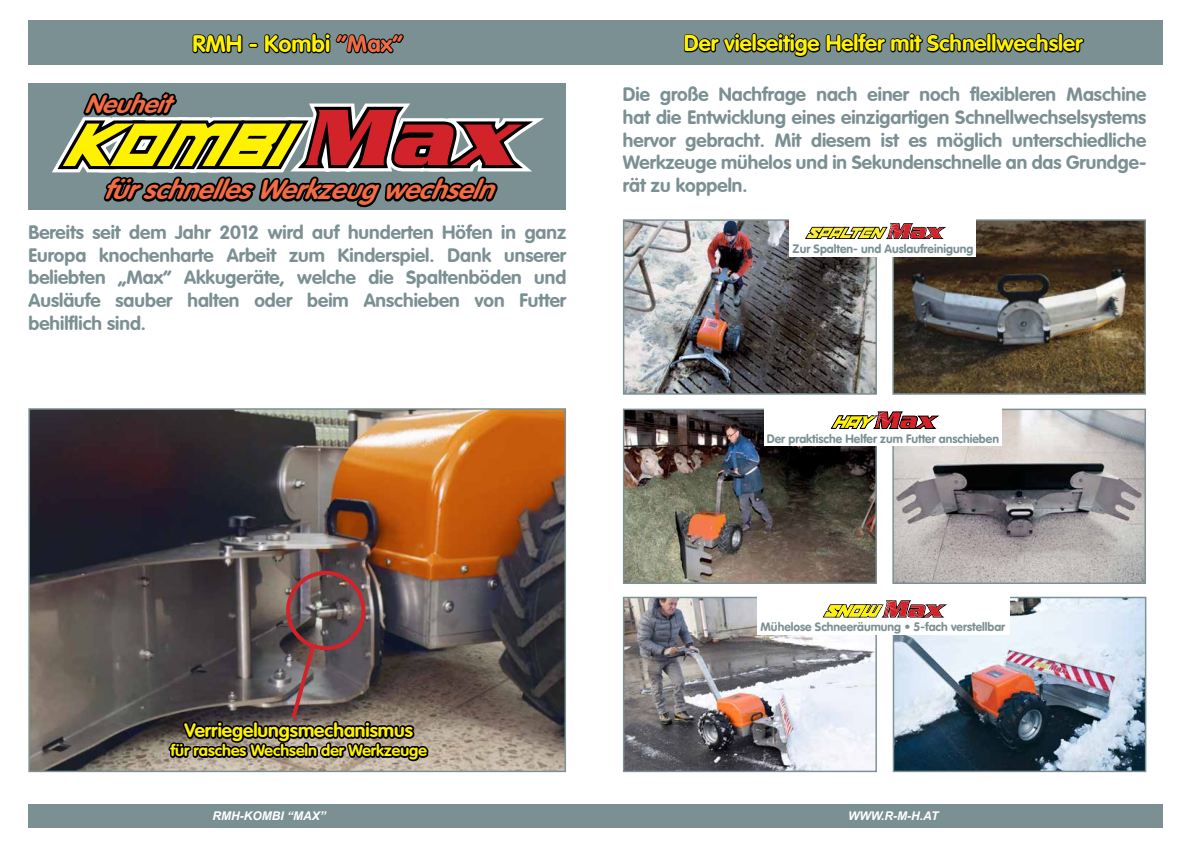
<style>
.page{position:relative;width:1191px;height:842px;background:#fff}
.page>*{position:absolute;margin:0;border:0;box-sizing:border-box;transform-origin:0 0}
.t1{font:italic 700 27px "VAG Rounded";color:#f36c44}
.t2{font:italic 700 25px "VAG Rounded";color:#f36c44}
.t3{font:700 23.4px "VAG Rounded";color:#fff200}
.t4{font:700 22.4px "VAG Rounded";color:#fff200}
.t5{font:700 19.1px "VAG Rounded";color:#fff200}
.t6{font:700 19px/22.8px "VAG Rounded";color:#7b9093;text-align:justify}
.t7{font:700 15.9px "VAG Rounded";color:#fff200}
.t8{font:12px "VAG Rounded Bold";color:#7b9093}
.t9{font:italic 700 12px "Arial";color:#fff}
.s1{color:#f36c44}
</style>
<div class="page">
<img style="left:894px;top:221px;width:250px;height:172px">
<div style="left:892px;top:219px;width:254px;height:176px;border:1px solid #7b9093"></div>
<img style="left:625px;top:221px;width:250px;height:172px">
<div style="left:623px;top:219px;width:254px;height:176px;border:1px solid #7b9093"></div>
<img style="left:625px;top:599px;width:250px;height:171px">
<div style="left:623px;top:597px;width:254px;height:175px;border:1px solid #7b9093"></div>
<img style="left:894px;top:599px;width:250px;height:171px">
<div style="left:892px;top:597px;width:254px;height:175px;border:1px solid #7b9093"></div>
<img style="left:30px;top:410px;width:534px;height:360px">
<div style="left:28px;top:84px;width:538px;height:126px;background:#7b9093"></div>
<img style="left:625px;top:411px;width:250px;height:171px">
<div style="left:623px;top:409px;width:254px;height:175px;border:1px solid #7b9093"></div>
<img style="left:894px;top:411px;width:250px;height:171px">
<div style="left:892px;top:409px;width:254px;height:175px;border:1px solid #7b9093"></div>
<div style="left:28px;top:20px;width:1134px;height:44px;background:#7b9093"></div>
<svg style="left:682px;top:33px;width:403px;height:32px"></svg>
<div style="left:28px;top:804px;width:1134px;height:24px;background:#7b9093"></div>
<svg style="left:166px;top:567px;width:265px;height:206px;background:#5c5250"></svg>
<svg style="left:45px;top:33px;width:521px;height:175px"></svg>
<div style="left:764px;top:406px;width:237px;height:40px;background:#fff"></div>
<svg style="left:830px;top:411px;width:110px;height:18px"></svg>
<div style="left:757px;top:590px;width:252px;height:45px;background:#fff"></div>
<svg style="left:822px;top:600px;width:125px;height:18px"></svg>
<div style="left:789px;top:217px;width:187px;height:40px;background:#fff"></div>
<svg style="left:805px;top:223px;width:141px;height:17px"></svg>
<p class="t3" style="left:192px;top:30px;width:212px">RMH - Kombi <span class="s1">“Max”</span></p>
<p class="t4" style="left:684px;top:30px;width:400px">Der vielseitige Helfer mit Schnellwechsler</p>
<h2 class="t2" style="left:84px;top:90px;width:98px">Neuheit</h2>
<h1 class="t1" style="left:103px;top:174px;width:403px">fürschnellesWerkzeugwechseln</h1>
<p class="t6" style="left:29px;top:221px;width:539px">Bereits seit dem Jahr 2012 wird auf hunderten Höfen in ganz Europa knochenharte Arbeit zum Kinderspiel. Dank unserer beliebten „Max“ Akkugeräte, welche die Spaltenböden und Ausläufe sauber halten oder beim Anschieben von Futter behilflich sind.</p>
<p class="t6" style="left:623px;top:83px;width:525px">Die große Nachfrage nach einer noch flexibleren Maschine hat die Entwicklung eines einzigartigen Schnellwechselsystems hervor gebracht. Mit diesem ist es möglich unterschiedliche Werkzeuge mühelos und in Sekundenschnelle an das Grundge&shy;rät zu koppeln.</p>
<p class="t8" style="left:792px;top:242px;width:182px">Zur Spalten- und Auslaufreinigung</p>
<p class="t8" style="left:767px;top:432px;width:234px">Der praktische Helfer zum Futter anschieben</p>
<p class="t5" style="left:184px;top:719px;width:230px">Verriegelungsmechanismus</p>
<p class="t7" style="left:170px;top:741px;width:258px">für rasches Wechseln der Werkzeuge</p>
<p class="t8" style="left:760px;top:620px;width:246px">Mühelose Schneeräumung • 5-fach verstellbar</p>
<p class="t9" style="left:212px;top:808px;width:11px">RMH</p>
<p class="t9" style="left:240px;top:808px;width:31px">-KOMBI</p>
<p class="t9" style="left:287px;top:808px;width:40px">“MAX”</p>
<p class="t9" style="left:848px;top:808px;width:92px">WWW.R-M-H.AT</p>
</div>
